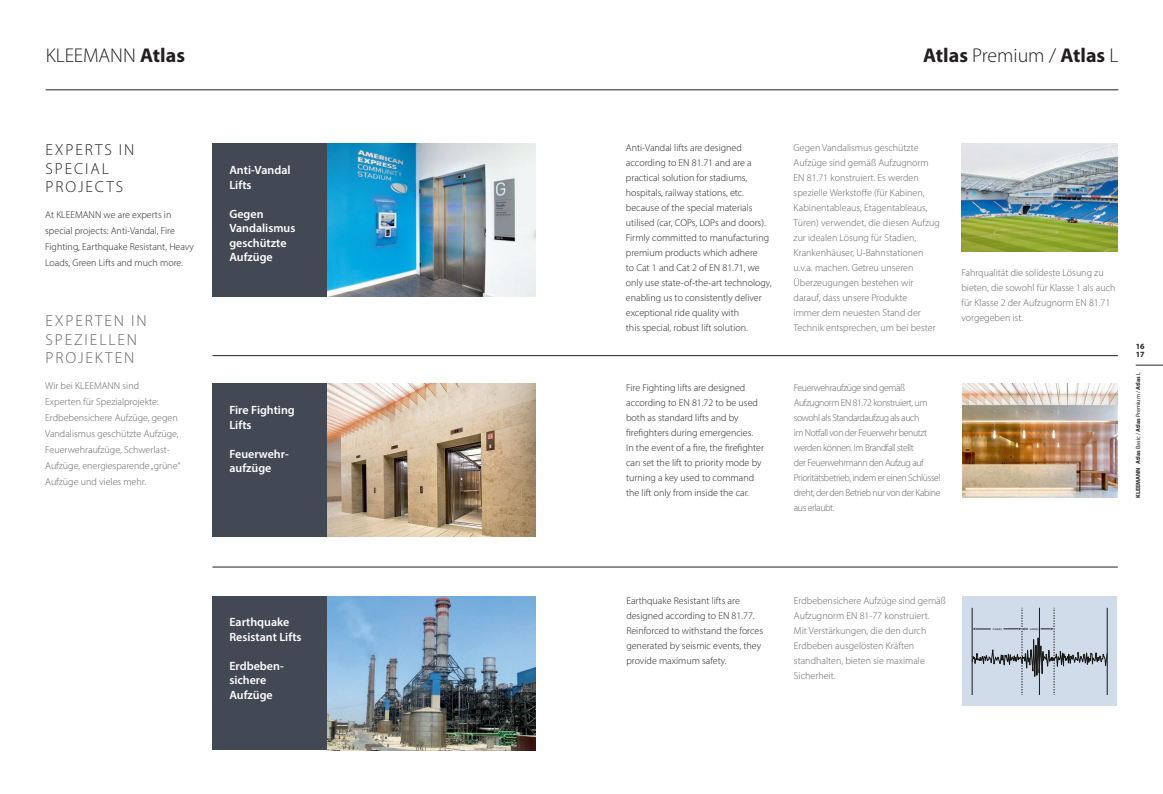
<style>
.page{position:relative;width:1163px;height:794px;background:#fff}
.page>*{position:absolute;margin:0;border:0;box-sizing:border-box;transform-origin:0 0}
.t1{font:700 20px "Myriad Pro";color:#231f20}
.t2{font:300 20px "Myriad Pro";color:#231f20}
.t3{font:300 16px/18.4px "Myriad Pro";letter-spacing:.12em;color:#636366}
.t4{font:300 16px/18.4px "Myriad Pro";letter-spacing:.12em;color:#231f20}
.t5{font:600 12px/14.4px "Myriad Pro";color:#fff}
.t6{font:300 10px/15px "Myriad Pro";color:#231f20}
.t7{font:300 10px/15px "Myriad Pro";color:#636366}
.t8{font:300 10px/15px "Myriad Pro";letter-spacing:-.04em;color:#636366}
.t9{font:700 8px/8px "Myriad Pro";color:#231f20}
.t10{font:700 6px "Myriad Pro";color:#231f20}
.s1{font-weight:700}
.s2{font-weight:300}
.s3{font-weight:400}
</style>
<div class="page">
<svg style="left:1135px;top:365px;width:27px;height:1px"></svg>
<hr style="left:46px;top:90px;width:1072px;height:1px;background:#231f20">
<div style="left:212px;top:143px;width:115px;height:154px;background:#434954"></div>
<div style="left:212px;top:383px;width:115px;height:154px;background:#434954"></div>
<div style="left:212px;top:596px;width:115px;height:154px;background:#434954"></div>
<hr style="left:212px;top:355px;width:905px;height:1px;background:#231f20">
<hr style="left:212px;top:567px;width:905px;height:1px;background:#231f20">
<img style="left:327px;top:143px;width:208px;height:154px">
<img style="left:962px;top:383px;width:155px;height:114px">
<img style="left:327px;top:383px;width:208px;height:154px">
<img style="left:327px;top:596px;width:208px;height:154px">
<img style="left:961px;top:143px;width:156px;height:108px">
<div style="left:962px;top:596px;width:154px;height:110px;background:#d1dcea"></div>
<svg style="left:971px;top:608px;width:136px;height:87px"></svg>
<p class="t2" style="left:46px;top:44px;width:141px">KLEEMANN <span class="s1">Atlas</span></p>
<p class="t1" style="left:923px;top:44px;width:196px">Atlas <span class="s2">Premium /</span> Atlas <span class="s2">L</span></p>
<p class="t4" style="left:45px;top:140px;width:90px">EXPERTS IN<br>SPECIAL<br>PROJECTS</p>
<p class="t6" style="left:45px;top:207px;width:150px;line-height:16px">At KLEEMANN we are experts in special projects: Anti-Vandal, Fire Fighting, Earthquake Resistant, Heavy Loads, Green Lifts and much more.</p>
<p class="t3" style="left:45px;top:312px;width:103px">EXPERTEN IN<br>SPEZIELLEN<br>PROJEKTEN</p>
<p class="t7" style="left:45px;top:378px;width:137px;line-height:16px">Wir bei KLEEMANN sind<br>Experten für Spezialprojekte:<br>Erdbebensichere Aufzüge, gegen<br>Vandalismus geschützte Aufzüge,<br>Feuerwehraufzüge, Schwerlast-<br>Aufzüge, energiesparende „grüne“<br>Aufzüge und vieles mehr.</p>
<p class="t5" style="left:229px;top:163px;width:63px">Anti-Vandal<br>Lifts</p>
<p class="t5" style="left:229px;top:206px;width:67px">Gegen<br>Vandalismus geschützte<br>Aufzüge</p>
<p class="t5" style="left:229px;top:403px;width:67px">Fire Fighting<br>Lifts</p>
<p class="t5" style="left:229px;top:446px;width:61px">Feuerwehr-</p>
<p class="t5" style="left:229px;top:460px;width:44px">aufzüge</p>
<p class="t6" style="left:625px;top:140px;width:147px">Anti-Vandal lifts are designed according to EN 81.71 and are a practical solution for stadiums, hospitals, railway stations, etc. because of the special materials utilised (car, COPs, LOPs and doors).<br>Firmly committed to manufacturing premium products which adhere<br>to Cat 1 and Cat 2 of EN 81.71, we only use state-of-the-art technology, enabling us to consistently deliver exceptional ride quality with<br>this special, robust lift solution.</p>
<p class="t7" style="left:793px;top:140px;width:148px">Gegen Vandalismus geschützte<br>Aufzüge sind gemäß Aufzugnorm<br>EN 81.71 konstruiert. Es werden spezielle Werkstoffe (für Kabinen,<br>Kabinentableaus, Etagentableaus,<br>Türen) verwendet, die diesen Aufzug zur idealen Lösung für Stadien,<br>Krankenhäuser, U-Bahnstationen u.v.a. machen. Getreu unseren<br>Überzeugungen bestehen wir darauf, dass unsere Produkte<br>immer dem neuesten Stand der<br>Technik entsprechen, um bei bester</p>
<p class="t6" style="left:626px;top:380px;width:139px">Fire Fighting lifts are designed according to EN 81.72 to be used both as standard lifts and by firefighters during emergencies.<br>Ιn the event of a fire, the firefighter can set the lift to priority mode by turning a key used to command the lift only from inside the car.</p>
<p class="t8" style="left:793px;top:380px;width:148px">Feuerwehraufzüge sind gemäß Aufzugnorm EN 81.72 konstruiert, um sowohl als Standardaufzug als auch<br>im Notfall von der Feuerwehr benutzt werden können. Im Brandfall stellt<br>der Feuerwehrmann den Aufzug auf Prioritätsbetrieb, indem er einen Schlüssel dreht, der den Betrieb nur von der Kabine aus erlaubt.</p>
<p class="t7" style="left:961px;top:265px;width:156px">Fahrqualität die solideste Lösung zu bieten, die sowohl für Klasse 1 als auch für Klasse 2 der Aufzugnorm EN 81.71 vorgegeben ist.</p>
<p class="t9" style="left:1135px;top:343px;width:10px">16<br>17</p>
<p class="t10" style="left:1134px;top:498px;width:127px;rotate:-90deg">KLEEMANN Atlas <span class="s3">Basic /</span> Atlas <span class="s3">Premium /</span> Atlas <span class="s3">L</span></p>
<p class="t5" style="left:229px;top:615px;width:74px">Earthquake<br>Resistant Lifts</p>
<p class="t5" style="left:229px;top:658px;width:56px">Erdbeben-</p>
<p class="t5" style="left:229px;top:672px;width:38px">sichere</p>
<p class="t5" style="left:229px;top:687px;width:45px">Aufzüge</p>
<p class="t6" style="left:626px;top:593px;width:138px">Earthquake Resistant lifts are designed according to EN 81.77.<br>Reinforced to withstand the forces generated by seismic events, they provide maximum safety.</p>
<p class="t7" style="left:793px;top:593px;width:153px">Erdbebensichere Aufzüge sind gemäß<br>Aufzugnorm EN 81-77 konstruiert.<br>Mit Verstärkungen, die den durch<br>Erdbeben ausgelösten Kräften standhalten, bieten sie maximale<br>Sicherheit.</p>
</div>
